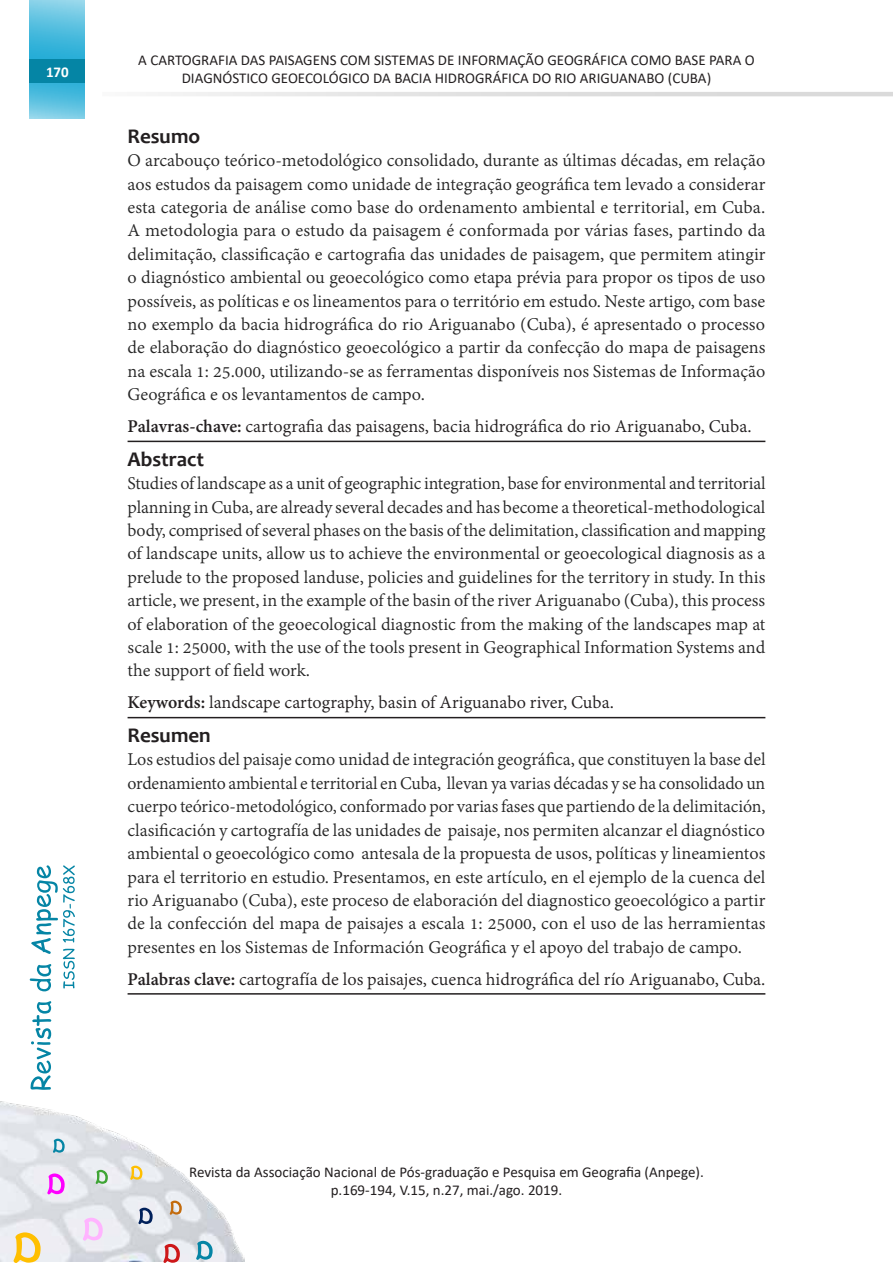
<style>
.page{position:relative;width:893px;height:1263px;background:#fff}
.page>*{position:absolute;margin:0;border:0;box-sizing:border-box;transform-origin:0 0}
.t1{font:700 21px "Candara";color:#231f20}
.t2{font:19.5px/23.4px "Adobe Devanagari";color:#262626;text-align:justify}
.t3{font:19.5px "Adobe Devanagari";color:#231f20}
.t4{font:15px/18px "Calibri";color:#231f20;text-align:center}
.t5{font:700 15px "Calibri";color:#fff}
.s1{font-weight:700}
</style>
<div class="page">
<svg style="left:30px;top:865px;width:45px;height:225px"></svg>
<img style="left:0;top:1101px;width:244px;height:160px">
<svg style="left:130px;top:1166px;width:12px;height:14px"></svg>
<svg style="left:14px;top:1232px;width:27px;height:31px"></svg>
<svg style="left:196px;top:1241px;width:17px;height:19px"></svg>
<svg style="left:170px;top:1200px;width:12px;height:15px"></svg>
<svg style="left:53px;top:1139px;width:12px;height:14px"></svg>
<svg style="left:47px;top:1173px;width:18px;height:21px"></svg>
<svg style="left:163px;top:1244px;width:17px;height:19px"></svg>
<svg style="left:96px;top:1170px;width:12px;height:14px"></svg>
<svg style="left:138px;top:1208px;width:15px;height:16px"></svg>
<svg style="left:83px;top:1218px;width:20px;height:22px"></svg>
<svg style="left:30px;top:0;width:55px;height:119px;background:#57bfdf"></svg>
<div style="left:30px;top:59px;width:55px;height:24px;background:#0585a5"></div>
<svg style="left:158px;top:92px;width:735px;height:4px;background:#e1e1e1"></svg>
<hr style="left:128px;top:441px;width:637px;height:1px;background:#231f20">
<hr style="left:128px;top:717px;width:637px;height:1px;background:#231f20">
<hr style="left:128px;top:993px;width:637px;height:2px;background:#231f20">
<p class="t5" style="left:46px;top:61px;width:24px">170</p>
<p class="t4" style="left:138px;top:51px;width:618px">A CARTOGRAFIA DAS PAISAGENS COM SISTEMAS DE INFORMAÇÃO GEOGRÁFICA COMO BASE PARA O<br>DIAGNÓSTICO GEOECOLÓGICO DA BACIA HIDROGRÁFICA DO RIO ARIGUANABO (CUBA)</p>
<p class="t1" style="left:128px;top:123px;width:74px">Resumo</p>
<p class="t2" style="left:128px;top:150px;width:640px">O arcabouço teórico-metodológico consolidado, durante as últimas décadas, em relação aos estudos da paisagem como unidade de integração geográfica tem levado a considerar esta categoria de análise como base do ordenamento ambiental e territorial, em Cuba.<br>A metodologia para o estudo da paisagem é conformada por várias fases, partindo da delimitação, classificação e cartografia das unidades de paisagem, que permitem atingir o diagnóstico ambiental ou geoecológico como etapa prévia para propor os tipos de uso possíveis, as políticas e os lineamentos para o território em estudo. Neste artigo, com base no exemplo da bacia hidrográfica do rio Ariguanabo (Cuba), é apresentado o processo de elaboração do diagnóstico geoecológico a partir da confecção do mapa de paisagens na escala 1: 25.000, utilizando-se as ferramentas disponíveis nos Sistemas de Informação Geográfica e os levantamentos de campo.</p>
<p class="t3" style="left:128px;top:415px;width:625px"><span class="s1">Palavras-chave:</span> cartografia das paisagens, bacia hidrográfica do rio Ariguanabo, Cuba.</p>
<p class="t1" style="left:128px;top:446px;width:78px">Abstract</p>
<p class="t2" style="left:128px;top:473px;width:639px">Studies of landscape as a unit of geographic integration, base for environmental and territorial planning in Cuba, are already several decades and has become a theoretical-methodological body, comprised of several phases on the basis of the delimitation, classification and mapping of landscape units, allow us to achieve the environmental or geoecological diagnosis as a prelude to the proposed landuse, policies and guidelines for the territory in study. In this article, we present, in the example of the basin of the river Ariguanabo (Cuba), this process of elaboration of the geoecological diagnostic from the making of the landscapes map at scale 1: 25000, with the use of the tools present in Geographical Information Systems and the support of field work.</p>
<p class="t3" style="left:128px;top:691px;width:488px"><span class="s1">Keywords:</span> landscape cartography, basin of Ariguanabo river, Cuba.</p>
<p class="t1" style="left:128px;top:722px;width:85px">Resumen</p>
<p class="t2" style="left:128px;top:750px;width:640px">Los estudios del paisaje como unidad de integración geográfica, que constituyen la base del ordenamiento ambiental e territorial en Cuba, llevan ya varias décadas y se ha consolidado un cuerpo teórico-metodológico, conformado por varias fases que partiendo de la delimitación, clasificación y cartografía de las unidades de paisaje, nos permiten alcanzar el diagnóstico ambiental o geoecológico como antesala de la propuesta de usos, políticas y lineamientos para el territorio en estudio. Presentamos, en este artículo, en el ejemplo de la cuenca del rio Ariguanabo (Cuba), este proceso de elaboración del diagnostico geoecológico a partir de la confección del mapa de paisajes a escala 1: 25000, con el uso de las herramientas presentes en los Sistemas de Información Geográfica y el apoyo del trabajo de campo.</p>
<p class="t3" style="left:128px;top:968px;width:639px"><span class="s1">Palabras clave:</span> cartografía de los paisajes, cuenca hidrográfica del río Ariguanabo, Cuba.</p>
<p class="t4" style="left:189px;top:1163px;width:516px">Revista da Associação Nacional de Pós-graduação e Pesquisa em Geografia (Anpege). p.169-194, V.15, n.27, mai./ago. 2019.</p>
</div>
